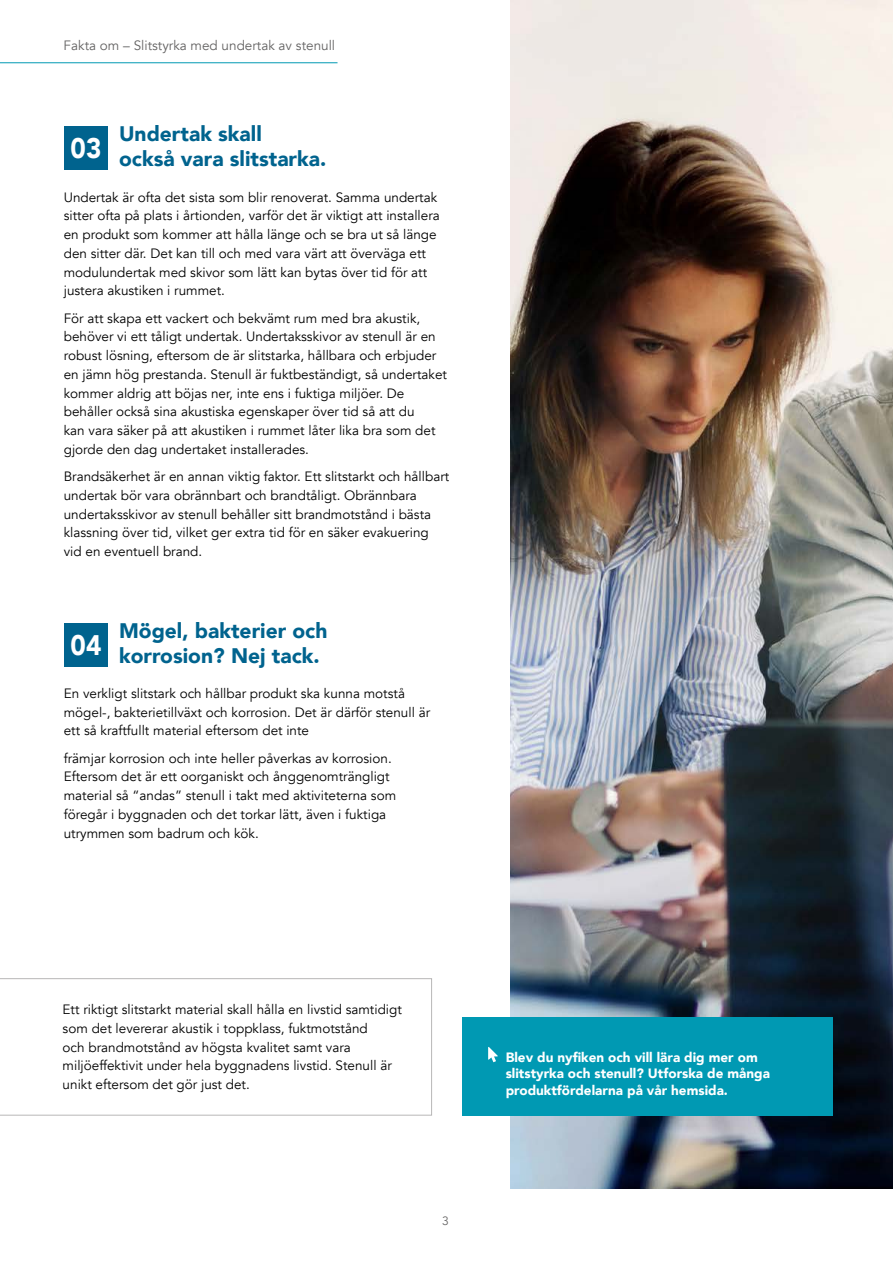
<style>
.page{position:relative;width:893px;height:1263px;background:#fff}
.page>*{position:absolute;margin:0;border:0;box-sizing:border-box;transform-origin:0 0}
.t1{font:900 28.2px "Avenir";color:#fff;scale:.92 1}
.t2{font:900 21px/25.2px "Avenir";color:#00638e}
.t3{font:13.5px/18.8px "Avenir";color:#000}
.t4{font:900 13.5px/16.2px "Avenir";color:#fff}
.t5{font:13.5px "Avenir";color:#646363}
.t6{font:12px "Avenir";color:#646363}
</style>
<div class="page">
<img style="left:510px;top:0;width:383px;height:1188px">
<div style="left:463px;top:1017px;width:370px;height:98px;background:#0099b3"></div>
<svg style="left:488px;top:1047px;width:10px;height:15px"></svg>
<svg style="left:0;top:978px;width:432px;height:137px"></svg>
<hr style="left:0;top:62px;width:337px;height:1px;background:#0099b3">
<div style="left:64px;top:126px;width:44px;height:44px;background:#00638e"></div>
<div style="left:64px;top:623px;width:44px;height:44px;background:#00638e"></div>
<p class="t5" style="left:64px;top:38px;width:273px">Fakta om – Slitstyrka med undertak av stenull</p>
<h2 class="t2" style="left:119px;top:121px;width:209px">Undertak skall<br>också vara slitstarka.</h2>
<p class="t3" style="left:64px;top:188px;width:378px">Undertak är ofta det sista som blir renoverat. Samma undertak sitter ofta på plats i årtionden, varför det är viktigt att installera en produkt som kommer att hålla länge och se bra ut så länge den sitter där. Det kan till och med vara värt att överväga ett modulundertak med skivor som lätt kan bytas över tid för att justera akustiken i rummet.</p>
<p class="t3" style="left:64px;top:309px;width:385px">För att skapa ett vackert och bekvämt rum med bra akustik, behöver vi ett tåligt undertak. Undertaksskivor av stenull är en robust lösning, eftersom de är slitstarka, hållbara och erbjuder en jämn hög prestanda. Stenull är fuktbeständigt, så undertaket kommer aldrig att böjas ner, inte ens i fuktiga miljöer. De behåller också sina akustiska egenskaper över tid så att du<br>kan vara säker på att akustiken i rummet låter lika bra som det gjorde den dag undertaket installerades.</p>
<p class="t3" style="left:64px;top:467px;width:387px">Brandsäkerhet är en annan viktig faktor. Ett slitstarkt och hållbart undertak bör vara obrännbart och brandtåligt. Obrännbara undertaksskivor av stenull behåller sitt brandmotstånd i bästa klassning över tid, vilket ger extra tid för en säker evakuering vid en eventuell brand.</p>
<h1 class="t1" style="left:71px;top:124px;width:35px">03</h1>
<h2 class="t2" style="left:119px;top:618px;width:210px">Mögel, bakterier och korrosion? Nej tack.</h2>
<p class="t3" style="left:64px;top:684px;width:368px">En verkligt slitstark och hållbar produkt ska kunna motstå mögel-, bakterietillväxt och korrosion. Det är därför stenull är ett så kraftfullt material eftersom det inte</p>
<p class="t3" style="left:64px;top:749px;width:334px">främjar korrosion och inte heller påverkas av korrosion.<br>Eftersom det är ett oorganiskt och ånggenomträngligt material så “andas” stenull i takt med aktiviteterna som föregår i byggnaden och det torkar lätt, även i fuktiga utrymmen som badrum och kök.</p>
<h1 class="t1" style="left:71px;top:621px;width:35px">04</h1>
<p class="t3" style="left:63px;top:1000px;width:341px">Ett riktigt slitstarkt material skall hålla en livstid samtidigt som det levererar akustik i toppklass, fuktmotstånd<br>och brandmotstånd av högsta kvalitet samt vara miljöeffektivit under hela byggnadens livstid. Stenull är unikt eftersom det gör just det.</p>
<p class="t6" style="left:442px;top:1213px;width:8px">3</p>
<p class="t4" style="left:506px;top:1049px;width:266px">Blev du nyfiken och vill lära dig mer om slitstyrka och stenull? Utforska de många produktfördelarna på vår hemsida.</p>
</div>
